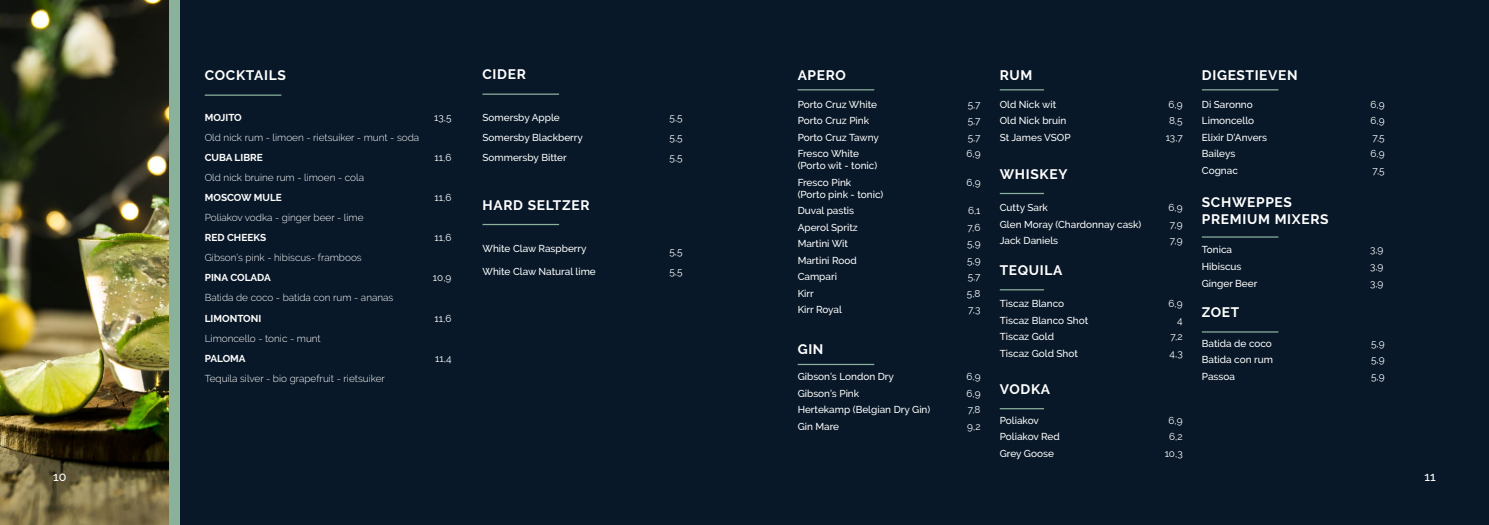
<style>
.page{position:relative;width:1489px;height:525px;background:#fff}
.page>*{position:absolute;margin:0;border:0;box-sizing:border-box;transform-origin:0 0}
.t1{font:700 13.75px/16.5px "Raleway";letter-spacing:.05em;color:#fff}
.t2{font:500 12.5px "Raleway";color:#fff}
.t3{font:500 10px/12px "Raleway";color:#fff}
.t4{font:300 10px "Raleway";color:#fff}
.t5{font:10px "Raleway";color:#fff}
.t6{font:700 10px "Raleway";color:#fff}
</style>
<div class="page">
<div style="left:0;top:0;width:1488px;height:524px;background:#081828"></div>
<hr style="left:482px;top:93px;width:77px;height:2px;background:#8ab19b">
<hr style="left:482px;top:224px;width:77px;height:1px;background:#8ab19b">
<hr style="left:797px;top:89px;width:77px;height:1px;background:#8ab19b">
<hr style="left:1201px;top:236px;width:77px;height:1px;background:#8ab19b">
<hr style="left:999px;top:89px;width:45px;height:1px;background:#8ab19b">
<hr style="left:1201px;top:89px;width:77px;height:1px;background:#8ab19b">
<hr style="left:999px;top:193px;width:45px;height:1px;background:#8ab19b">
<hr style="left:999px;top:289px;width:45px;height:1px;background:#8ab19b">
<hr style="left:1201px;top:331px;width:77px;height:1px;background:#8ab19b">
<hr style="left:999px;top:408px;width:45px;height:1px;background:#8ab19b">
<hr style="left:797px;top:363px;width:77px;height:2px;background:#8ab19b">
<hr style="left:205px;top:94px;width:76px;height:2px;background:#8ab19b">
<img style="left:0;top:0;width:169px;height:524px">
<div style="left:169px;top:0;width:11px;height:524px;background:#8ab19b"></div>
<p class="t2" style="left:53px;top:469px;width:15px">10</p>
<h1 class="t1" style="left:205px;top:67px;width:83px">COCKTAILS</h1>
<p class="t6" style="left:205px;top:112px;width:39px">MOJITO</p>
<p class="t5" style="left:434px;top:109px;width:19px">13,5</p>
<p class="t4" style="left:205px;top:132px;width:216px">Old nick rum - limoen - rietsuiker - munt - soda</p>
<p class="t6" style="left:205px;top:152px;width:59px">CUBA LIBRE</p>
<p class="t5" style="left:434px;top:149px;width:18px">11,6</p>
<p class="t4" style="left:205px;top:172px;width:161px">Old nick bruine rum - limoen - cola</p>
<p class="t6" style="left:205px;top:192px;width:79px">MOSCOW MULE</p>
<p class="t5" style="left:434px;top:189px;width:18px">11,6</p>
<p class="t4" style="left:205px;top:212px;width:160px">Poliakov vodka - ginger beer - lime</p>
<p class="t6" style="left:205px;top:232px;width:63px">RED CHEEKS</p>
<p class="t5" style="left:434px;top:230px;width:18px">11,6</p>
<p class="t4" style="left:205px;top:252px;width:158px">Gibson’s pink - hibiscus- framboos</p>
<p class="t6" style="left:205px;top:272px;width:68px">PINA COLADA</p>
<p class="t5" style="left:433px;top:270px;width:20px">10,9</p>
<p class="t4" style="left:205px;top:292px;width:190px">Batida de coco - batida con rum - ananas</p>
<p class="t6" style="left:205px;top:312px;width:58px">LIMONTONI</p>
<p class="t5" style="left:434px;top:310px;width:18px">11,6</p>
<p class="t4" style="left:205px;top:332px;width:117px">Limoncello - tonic - munt</p>
<p class="t6" style="left:205px;top:352px;width:42px">PALOMA</p>
<p class="t5" style="left:435px;top:350px;width:18px">11,4</p>
<p class="t4" style="left:205px;top:372px;width:182px">Tequila silver - bio grapefruit - rietsuiker</p>
<h1 class="t1" style="left:482px;top:66px;width:45px">CIDER</h1>
<p class="t3" style="left:482px;top:111px;width:79px">Somersby Apple</p>
<p class="t5" style="left:669px;top:109px;width:15px">5,5</p>
<p class="t3" style="left:482px;top:131px;width:102px">Somersby Blackberry</p>
<p class="t5" style="left:669px;top:129px;width:15px">5,5</p>
<p class="t3" style="left:482px;top:151px;width:86px">Sommersby Bitter</p>
<p class="t5" style="left:669px;top:149px;width:15px">5,5</p>
<h1 class="t1" style="left:482px;top:197px;width:108px">HARD SELTZER</h1>
<p class="t3" style="left:482px;top:242px;width:106px">White Claw Raspberry</p>
<p class="t5" style="left:669px;top:243px;width:15px">5,5</p>
<p class="t3" style="left:482px;top:265px;width:115px">White Claw Natural lime</p>
<p class="t5" style="left:669px;top:263px;width:15px">5,5</p>
<h1 class="t1" style="left:797px;top:67px;width:50px">APERO</h1>
<h1 class="t1" style="left:999px;top:67px;width:34px">RUM</h1>
<h1 class="t1" style="left:1201px;top:67px;width:97px">DIGESTIEVEN</h1>
<p class="t3" style="left:797px;top:98px;width:81px">Porto Cruz White</p>
<p class="t5" style="left:967px;top:96px;width:14px">5,7</p>
<p class="t3" style="left:797px;top:114px;width:73px">Porto Cruz Pink</p>
<p class="t5" style="left:967px;top:112px;width:14px">5,7</p>
<p class="t3" style="left:797px;top:131px;width:83px">Porto Cruz Tawny</p>
<p class="t5" style="left:967px;top:129px;width:14px">5,7</p>
<p class="t3" style="left:797px;top:147px;width:81px">Fresco White (Porto wit - tonic)</p>
<p class="t5" style="left:966px;top:145px;width:16px">6,9</p>
<p class="t3" style="left:797px;top:176px;width:87px">Fresco Pink<br>(Porto pink - tonic)</p>
<p class="t5" style="left:966px;top:174px;width:16px">6,9</p>
<p class="t3" style="left:797px;top:204px;width:58px">Duval pastis</p>
<p class="t5" style="left:967px;top:202px;width:14px">6,1</p>
<p class="t3" style="left:797px;top:221px;width:62px">Aperol Spritz</p>
<p class="t5" style="left:967px;top:219px;width:14px">7,6</p>
<p class="t3" style="left:797px;top:237px;width:52px">Martini Wit</p>
<p class="t5" style="left:966px;top:235px;width:15px">5,9</p>
<p class="t3" style="left:797px;top:254px;width:61px">Martini Rood</p>
<p class="t5" style="left:966px;top:252px;width:15px">5,9</p>
<p class="t3" style="left:797px;top:270px;width:41px">Campari</p>
<p class="t5" style="left:967px;top:268px;width:14px">5,7</p>
<p class="t3" style="left:797px;top:287px;width:18px">Kirr</p>
<p class="t5" style="left:966px;top:285px;width:15px">5,8</p>
<p class="t3" style="left:797px;top:303px;width:46px">Kirr Royal</p>
<p class="t5" style="left:968px;top:301px;width:14px">7,3</p>
<h1 class="t1" style="left:797px;top:341px;width:27px">GIN</h1>
<p class="t3" style="left:797px;top:370px;width:98px">Gibson’s London Dry</p>
<p class="t5" style="left:966px;top:368px;width:16px">6,9</p>
<p class="t3" style="left:797px;top:387px;width:63px">Gibson’s Pink</p>
<p class="t5" style="left:966px;top:385px;width:16px">6,9</p>
<p class="t3" style="left:797px;top:403px;width:134px">Hertekamp (Belgian Dry Gin)</p>
<p class="t5" style="left:967px;top:401px;width:14px">7,8</p>
<p class="t3" style="left:797px;top:420px;width:43px">Gin Mare</p>
<p class="t5" style="left:967px;top:418px;width:15px">9,2</p>
<p class="t3" style="left:999px;top:98px;width:58px">Old Nick wit</p>
<p class="t5" style="left:1168px;top:96px;width:16px">6,9</p>
<p class="t3" style="left:999px;top:114px;width:68px">Old Nick bruin</p>
<p class="t5" style="left:1168px;top:112px;width:15px">8,5</p>
<p class="t3" style="left:999px;top:131px;width:72px">St James VSOP</p>
<p class="t5" style="left:1165px;top:129px;width:18px">13,7</p>
<h1 class="t1" style="left:999px;top:165px;width:69px">WHISKEY</h1>
<p class="t3" style="left:999px;top:201px;width:50px">Cutty Sark</p>
<p class="t5" style="left:1168px;top:199px;width:16px">6,9</p>
<p class="t3" style="left:999px;top:218px;width:143px">Glen Moray (Chardonnay cask)</p>
<p class="t5" style="left:1169px;top:216px;width:14px">7,9</p>
<p class="t3" style="left:999px;top:234px;width:60px">Jack Daniels</p>
<p class="t5" style="left:1169px;top:232px;width:14px">7,9</p>
<h1 class="t1" style="left:999px;top:262px;width:64px">TEQUILA</h1>
<p class="t3" style="left:999px;top:297px;width:66px">Tiscaz Blanco</p>
<p class="t5" style="left:1168px;top:295px;width:16px">6,9</p>
<p class="t3" style="left:999px;top:314px;width:90px">Tiscaz Blanco Shot</p>
<p class="t5" style="left:1177px;top:312px;width:7px">4</p>
<p class="t3" style="left:999px;top:330px;width:56px">Tiscaz Gold</p>
<p class="t5" style="left:1170px;top:328px;width:14px">7,2</p>
<p class="t3" style="left:999px;top:347px;width:80px">Tiscaz Gold Shot</p>
<p class="t5" style="left:1169px;top:345px;width:15px">4,3</p>
<h1 class="t1" style="left:999px;top:380px;width:52px">VODKA</h1>
<p class="t3" style="left:999px;top:414px;width:41px">Poliakov</p>
<p class="t5" style="left:1168px;top:412px;width:16px">6,9</p>
<p class="t3" style="left:999px;top:430px;width:61px">Poliakov Red</p>
<p class="t5" style="left:1169px;top:428px;width:15px">6,2</p>
<p class="t3" style="left:999px;top:447px;width:56px">Grey Goose</p>
<p class="t5" style="left:1164px;top:445px;width:19px">10,3</p>
<p class="t3" style="left:1201px;top:98px;width:52px">Di Saronno</p>
<p class="t5" style="left:1370px;top:96px;width:16px">6,9</p>
<p class="t3" style="left:1201px;top:114px;width:54px">Limoncello</p>
<p class="t5" style="left:1370px;top:112px;width:16px">6,9</p>
<p class="t3" style="left:1201px;top:131px;width:67px">Elixir D’Anvers</p>
<p class="t5" style="left:1372px;top:129px;width:14px">7,5</p>
<p class="t3" style="left:1201px;top:147px;width:35px">Baileys</p>
<p class="t5" style="left:1370px;top:145px;width:16px">6,9</p>
<p class="t3" style="left:1201px;top:164px;width:38px">Cognac</p>
<p class="t5" style="left:1372px;top:162px;width:14px">7,5</p>
<h1 class="t1" style="left:1201px;top:194px;width:128px">SCHWEPPES<br>PREMIUM MIXERS</h1>
<p class="t3" style="left:1201px;top:244px;width:32px">Tonica</p>
<p class="t5" style="left:1369px;top:242px;width:15px">3,9</p>
<p class="t3" style="left:1201px;top:260px;width:41px">Hibiscus</p>
<p class="t5" style="left:1369px;top:258px;width:15px">3,9</p>
<p class="t3" style="left:1201px;top:277px;width:57px">Ginger Beer</p>
<p class="t5" style="left:1369px;top:275px;width:15px">3,9</p>
<h1 class="t1" style="left:1201px;top:304px;width:39px">ZOET</h1>
<p class="t3" style="left:1201px;top:337px;width:72px">Batida de coco</p>
<p class="t5" style="left:1370px;top:335px;width:15px">5,9</p>
<p class="t3" style="left:1201px;top:354px;width:73px">Batida con rum</p>
<p class="t5" style="left:1370px;top:352px;width:15px">5,9</p>
<p class="t3" style="left:1201px;top:370px;width:35px">Passoa</p>
<p class="t5" style="left:1370px;top:368px;width:15px">5,9</p>
<p class="t2" style="left:1424px;top:469px;width:13px">11</p>
</div>
